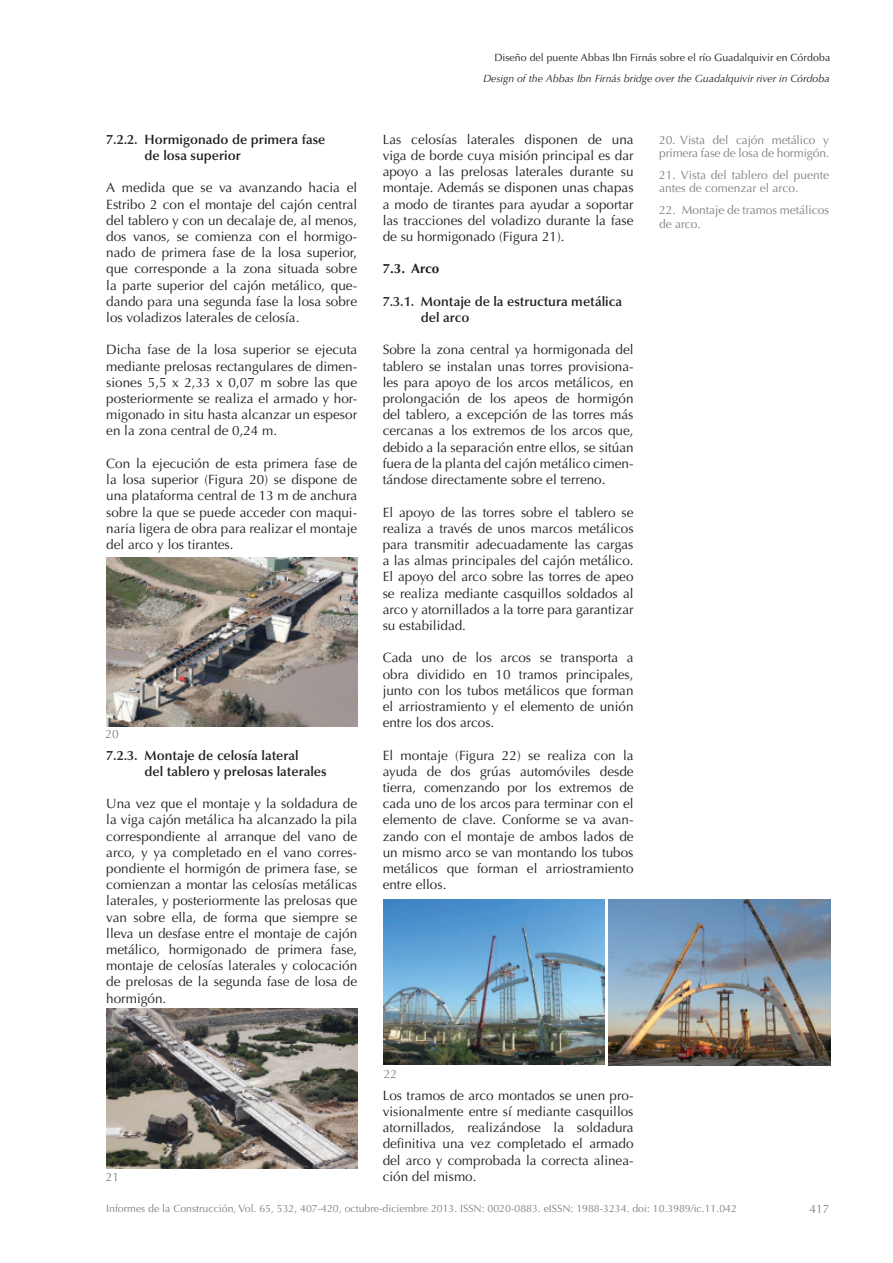
<style>
.page{position:relative;width:893px;height:1263px;background:#fff}
.page>*{position:absolute;margin:0;border:0;box-sizing:border-box;transform-origin:0 0}
.Parrafo_Texto-Optima{font:13.5px/16.2px "Optima LT Std";color:#231f20;text-align:justify}
.Parrafo_Texto-Optima-2{font:600 13.5px/16.2px "Optima LT Std";color:#231f20}
.Parrafo_Texto-Optima-3{font:700 13.5px "Optima LT Std";color:#231f20}
.Parrafo_Texto-Optima-4{font:12px/13.5px "Optima LT Std";color:#808285}
.t1{font:10.5px "Optima LT Std";color:#808285}
.t2{font:italic 10.5px "Optima LT Std";color:#231f20}
.t3{font:10.5px "Optima LT Std";letter-spacing:.005em;color:#231f20}
</style>
<div class="page">
<img style="left:106px;top:557px;width:251px;height:169px">
<img style="left:106px;top:1009px;width:251px;height:159px">
<img style="left:384px;top:899px;width:221px;height:165px">
<img style="left:609px;top:899px;width:221px;height:166px">
<p class="Parrafo_Texto-Optima-2" style="left:145px;top:131px;width:182px;text-indent:-38px">7.2.2. Hormigonado de primera fase de losa superior</p>
<p class="Parrafo_Texto-Optima" style="left:106px;top:180px;width:252px">A medida que se va avanzando hacia el Estribo 2 con el montaje del cajón central del tablero y con un decalaje de, al menos, dos vanos, se comienza con el hormigo&shy;nado de primera fase de la losa superior, que corresponde a la zona situada sobre la parte superior del cajón metálico, que&shy;dando para una segunda fase la losa sobre los voladizos laterales de celosía.</p>
<p class="Parrafo_Texto-Optima" style="left:106px;top:342px;width:252px">Dicha fase de la losa superior se ejecuta mediante prelosas rectangulares de dimen&shy;siones 5,5 x 2,33 x 0,07 m sobre las que posteriormente se realiza el armado y hor&shy;migonado in situ hasta alcanzar un espesor en la zona central de 0,24 m.</p>
<p class="Parrafo_Texto-Optima" style="left:106px;top:455px;width:252px">Con la ejecución de esta primera fase de la losa superior (Figura 20) se dispone de una plataforma central de 13 m de anchura sobre la que se puede acceder con maqui&shy;naria ligera de obra para realizar el montaje del arco y los tirantes.</p>
<p class="Parrafo_Texto-Optima-4" style="left:105px;top:727px;width:15px">20</p>
<p class="Parrafo_Texto-Optima-2" style="left:145px;top:747px;width:184px;text-indent:-38px">7.2.3. Montaje de celosía lateral<br>del tablero y prelosas laterales</p>
<p class="Parrafo_Texto-Optima" style="left:106px;top:796px;width:252px">Una vez que el montaje y la soldadura de la viga cajón metálica ha alcanzado la pila correspondiente al arranque del vano de arco, y ya completado en el vano corres&shy;pondiente el hormigón de primera fase, se comienzan a montar las celosías metálicas laterales, y posteriormente las prelosas que van sobre ella, de forma que siempre se lleva un desfase entre el montaje de cajón metálico, hormigonado de primera fase, montaje de celosías laterales y colocación de prelosas de la segunda fase de losa de hormigón.</p>
<p class="Parrafo_Texto-Optima-4" style="left:106px;top:1170px;width:15px">21</p>
<p class="t3" style="left:494px;top:51px;width:337px">Diseño del puente Abbas Ibn Firnás sobre el río Guadalquivir en Córdoba</p>
<p class="t2" style="left:483px;top:73px;width:348px">Design of the Abbas Ibn Firnás bridge over the Guadalquivir river in Córdoba</p>
<p class="Parrafo_Texto-Optima" style="left:383px;top:131px;width:252px">Las celosías laterales disponen de una viga de borde cuya misión principal es dar apoyo a las prelosas laterales durante su montaje. Además se disponen unas chapas a modo de tirantes para ayudar a soportar las tracciones del voladizo durante la fase de su hormigonado (Figura 21).</p>
<p class="Parrafo_Texto-Optima-3" style="left:383px;top:261px;width:58px">7.3. Arco</p>
<p class="Parrafo_Texto-Optima-2" style="left:421px;top:293px;width:203px;text-indent:-38px">7.3.1. Montaje de la estructura metálica del arco</p>
<p class="Parrafo_Texto-Optima" style="left:383px;top:342px;width:252px">Sobre la zona central ya hormigonada del tablero se instalan unas torres provisiona&shy;les para apoyo de los arcos metálicos, en prolongación de los apeos de hormigón del tablero, a excepción de las torres más cercanas a los extremos de los arcos que, debido a la separación entre ellos, se sitúan fuera de la planta del cajón metálico cimen&shy;tándose directamente sobre el terreno.</p>
<p class="Parrafo_Texto-Optima" style="left:383px;top:504px;width:252px">El apoyo de las torres sobre el tablero se realiza a través de unos marcos metálicos para transmitir adecuadamente las cargas a las almas principales del cajón metálico.<br>El apoyo del arco sobre las torres de apeo se realiza mediante casquillos soldados al arco y atornillados a la torre para garantizar su estabilidad.</p>
<p class="Parrafo_Texto-Optima" style="left:383px;top:650px;width:252px">Cada uno de los arcos se transporta a obra dividido en 10 tramos principales, junto con los tubos metálicos que forman el arriostramiento y el elemento de unión entre los dos arcos.</p>
<p class="Parrafo_Texto-Optima" style="left:383px;top:747px;width:252px">El montaje (Figura 22) se realiza con la ayuda de dos grúas automóviles desde tierra, comenzando por los extremos de cada uno de los arcos para terminar con el elemento de clave. Conforme se va avan&shy;zando con el montaje de ambos lados de un mismo arco se van montando los tubos metálicos que forman el arriostramiento entre ellos.</p>
<p class="Parrafo_Texto-Optima-4" style="left:659px;top:133px;width:172px">20. Vista del cajón metálico y primera fase de losa de hormigón.</p>
<p class="Parrafo_Texto-Optima-4" style="left:659px;top:168px;width:172px">21. Vista del tablero del puente antes de comenzar el arco.</p>
<p class="Parrafo_Texto-Optima-4" style="left:659px;top:203px;width:172px">22. Montaje de tramos metálicos de arco.</p>
<p class="Parrafo_Texto-Optima-4" style="left:384px;top:1067px;width:15px">22</p>
<p class="Parrafo_Texto-Optima" style="left:383px;top:1087px;width:252px">Los tramos de arco montados se unen pro&shy;visionalmente entre sí mediante casquillos atornillados, realizándose la soldadura definitiva una vez completado el armado del arco y comprobada la correcta alinea&shy;ción del mismo.</p>
<p class="t1" style="left:106px;top:1203px;width:632px">Informes de la Construcción, Vol. 65, 532, 407-420, octubre-diciembre 2013. ISSN: 0020-0883. eISSN: 1988-3234. doi: 10.3989/ic.11.042</p>
<p class="Parrafo_Texto-Optima-4" style="left:809px;top:1203px;width:22px">417</p>
</div>
